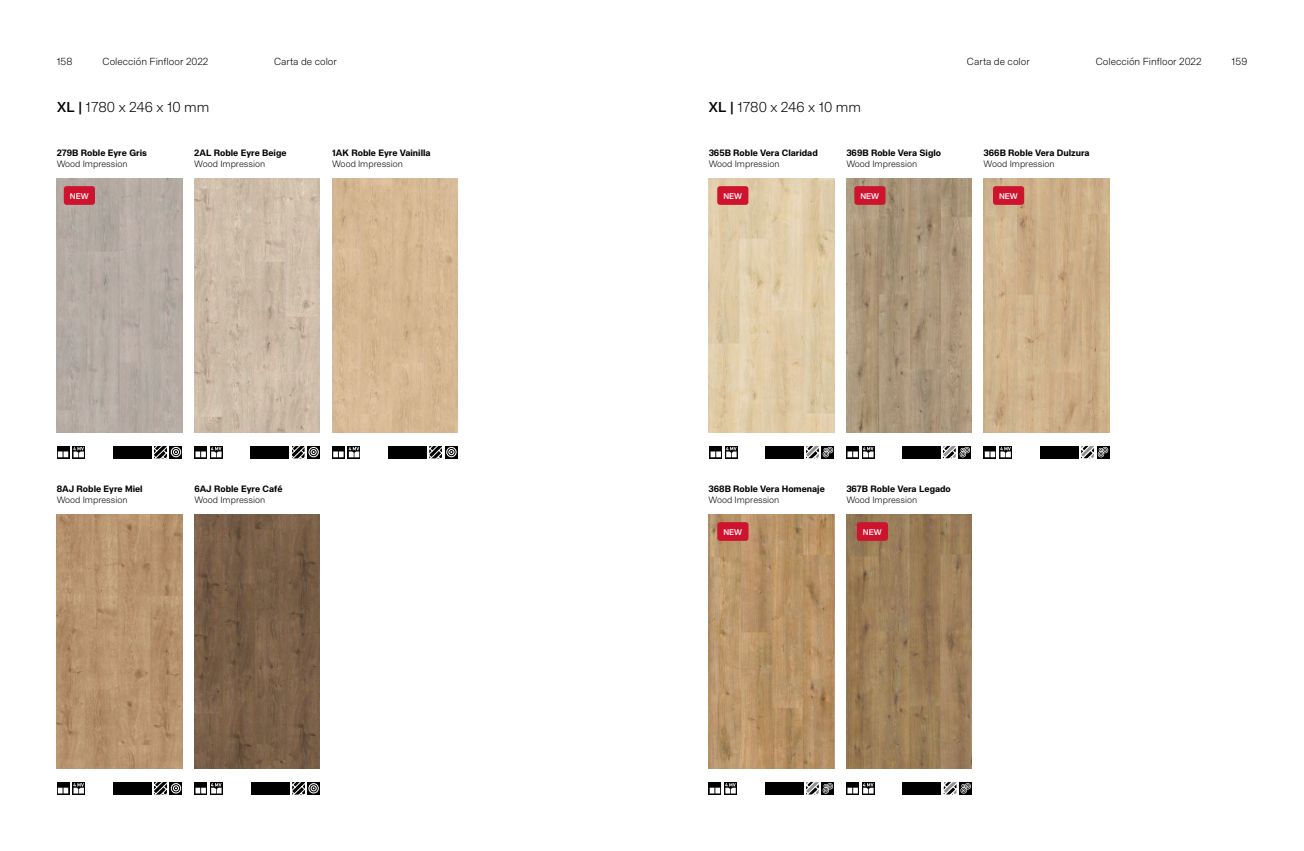
<style>
.page{position:relative;width:1304px;height:851px;background:#fff}
.page>*{position:absolute;margin:0;border:0;box-sizing:border-box;transform-origin:0 0}
.t1{font:300 14px "Staff Grotesk";color:#000}
.t2{font:300 10px "Staff Grotesk";color:#000}
.t3{font:700 9px "Staff Grotesk";color:#000}
.t4{font:300 9px "Staff Grotesk";color:#000}
.t5{font:500 8px "Staff Grotesk";color:#fff}
.s1{font-weight:500}
</style>
<div class="page">
<img style="left:195px;top:178px;width:125px;height:254px">
<div style="left:251px;top:445px;width:38px;height:13px;background:#000"></div>
<div style="left:307px;top:445px;width:13px;height:13px;background:#000"></div>
<svg style="left:292px;top:445px;width:27px;height:13px"></svg>
<div style="left:194px;top:445px;width:13px;height:13px;background:#000"></div>
<div style="left:210px;top:445px;width:13px;height:13px;background:#080808"></div>
<svg style="left:195px;top:447px;width:27px;height:10px"></svg>
<img style="left:57px;top:178px;width:125px;height:254px">
<div style="left:57px;top:445px;width:12px;height:13px;background:#000"></div>
<div style="left:72px;top:445px;width:13px;height:13px;background:#000"></div>
<svg style="left:58px;top:447px;width:26px;height:10px"></svg>
<div style="left:113px;top:445px;width:38px;height:13px;background:#000"></div>
<svg style="left:181px;top:446px;width:1px;height:12px"></svg>
<svg style="left:154px;top:446px;width:27px;height:12px"></svg>
<img style="left:332px;top:178px;width:126px;height:254px">
<div style="left:445px;top:445px;width:13px;height:13px;background:#000"></div>
<svg style="left:430px;top:445px;width:27px;height:13px"></svg>
<div style="left:332px;top:445px;width:13px;height:13px;background:#000"></div>
<div style="left:348px;top:445px;width:12px;height:13px;background:#080808"></div>
<svg style="left:333px;top:447px;width:26px;height:10px"></svg>
<div style="left:389px;top:445px;width:38px;height:13px;background:#000"></div>
<div style="left:64px;top:186px;width:31px;height:19px;background:#ce132e;border-radius:3px"></div>
<svg style="left:181px;top:782px;width:1px;height:12px"></svg>
<svg style="left:154px;top:782px;width:27px;height:12px"></svg>
<img style="left:57px;top:514px;width:125px;height:254px">
<div style="left:113px;top:781px;width:38px;height:13px;background:#000"></div>
<div style="left:57px;top:781px;width:12px;height:13px;background:#000"></div>
<div style="left:72px;top:781px;width:13px;height:13px;background:#000"></div>
<svg style="left:58px;top:783px;width:26px;height:10px"></svg>
<img style="left:194px;top:514px;width:126px;height:254px">
<svg style="left:194px;top:782px;width:13px;height:12px"></svg>
<div style="left:210px;top:781px;width:13px;height:13px;background:#000"></div>
<svg style="left:196px;top:783px;width:26px;height:10px"></svg>
<div style="left:252px;top:781px;width:38px;height:13px;background:#000"></div>
<div style="left:307px;top:781px;width:13px;height:13px;background:#000"></div>
<svg style="left:292px;top:781px;width:27px;height:13px"></svg>
<svg style="left:833px;top:446px;width:1px;height:12px"></svg>
<svg style="left:806px;top:445px;width:27px;height:13px"></svg>
<img style="left:709px;top:178px;width:125px;height:254px">
<div style="left:765px;top:445px;width:38px;height:13px;background:#000"></div>
<svg style="left:709px;top:446px;width:13px;height:12px"></svg>
<div style="left:725px;top:445px;width:13px;height:13px;background:#080808"></div>
<svg style="left:711px;top:447px;width:26px;height:10px"></svg>
<svg style="left:1081px;top:445px;width:28px;height:13px"></svg>
<img style="left:984px;top:178px;width:125px;height:254px">
<div style="left:1040px;top:445px;width:38px;height:13px;background:#000"></div>
<div style="left:984px;top:445px;width:12px;height:13px;background:#000"></div>
<div style="left:999px;top:445px;width:13px;height:13px;background:#000"></div>
<svg style="left:985px;top:447px;width:26px;height:10px"></svg>
<div style="left:717px;top:186px;width:31px;height:19px;background:#ce132e;border-radius:3px"></div>
<div style="left:993px;top:186px;width:31px;height:19px;background:#ce132e;border-radius:3px"></div>
<img style="left:846px;top:178px;width:126px;height:254px">
<div style="left:846px;top:445px;width:13px;height:13px;background:#000"></div>
<div style="left:862px;top:445px;width:13px;height:13px;background:#080808"></div>
<svg style="left:847px;top:447px;width:27px;height:10px"></svg>
<div style="left:958px;top:446px;width:13px;height:12px;background:#000"></div>
<svg style="left:943px;top:445px;width:27px;height:13px"></svg>
<div style="left:902px;top:445px;width:38px;height:13px;background:#000"></div>
<div style="left:854px;top:186px;width:31px;height:19px;background:#ce132e;border-radius:3px"></div>
<div style="left:822px;top:782px;width:12px;height:12px;background:#000"></div>
<svg style="left:806px;top:781px;width:27px;height:13px"></svg>
<img style="left:709px;top:514px;width:125px;height:254px">
<div style="left:709px;top:781px;width:12px;height:13px;background:#000"></div>
<div style="left:724px;top:781px;width:13px;height:13px;background:#000"></div>
<svg style="left:710px;top:783px;width:26px;height:10px"></svg>
<div style="left:765px;top:781px;width:38px;height:13px;background:#000"></div>
<div style="left:717px;top:522px;width:31px;height:18px;background:#ce132e;border-radius:3px"></div>
<div style="left:959px;top:782px;width:13px;height:12px;background:#000"></div>
<svg style="left:944px;top:781px;width:27px;height:13px"></svg>
<img style="left:846px;top:514px;width:126px;height:254px">
<div style="left:903px;top:781px;width:38px;height:13px;background:#000"></div>
<div style="left:846px;top:781px;width:13px;height:13px;background:#000"></div>
<div style="left:862px;top:781px;width:13px;height:13px;background:#000"></div>
<svg style="left:847px;top:783px;width:27px;height:10px"></svg>
<div style="left:857px;top:522px;width:31px;height:18px;background:#ce132e;border-radius:3px"></div>
<p class="t2" style="left:103px;top:55px;width:107px">Colección Finfloor 2022</p>
<p class="t2" style="left:274px;top:55px;width:64px">Carta de color</p>
<p class="t2" style="left:967px;top:55px;width:64px">Carta de color</p>
<p class="t2" style="left:1096px;top:55px;width:107px">Colección Finfloor 2022</p>
<p class="t2" style="left:57px;top:55px;width:17px">158</p>
<p class="t2" style="left:1232px;top:55px;width:17px">159</p>
<h1 class="t1" style="left:57px;top:98px;width:154px"><span class="s1">XL |</span> 1780 x 246 x 10 mm</h1>
<h1 class="t1" style="left:708px;top:98px;width:154px"><span class="s1">XL |</span> 1780 x 246 x 10 mm</h1>
<p class="t3" style="left:57px;top:147px;width:92px">279B Roble Eyre Gris</p>
<p class="t4" style="left:57px;top:158px;width:72px">Wood Impression</p>
<p class="t3" style="left:194px;top:147px;width:94px">2AL Roble Eyre Beige</p>
<p class="t4" style="left:194px;top:158px;width:72px">Wood Impression</p>
<p class="t3" style="left:332px;top:147px;width:100px">1AK Roble Eyre Vainilla</p>
<p class="t4" style="left:332px;top:158px;width:72px">Wood Impression</p>
<p class="t3" style="left:709px;top:147px;width:111px">365B Roble Vera Claridad</p>
<p class="t4" style="left:709px;top:158px;width:72px">Wood Impression</p>
<p class="t3" style="left:846px;top:147px;width:96px">369B Roble Vera Siglo</p>
<p class="t4" style="left:846px;top:158px;width:72px">Wood Impression</p>
<p class="t3" style="left:984px;top:147px;width:108px">366B Roble Vera Dulzura</p>
<p class="t4" style="left:984px;top:158px;width:72px">Wood Impression</p>
<p class="t5" style="left:70px;top:191px;width:20px">NEW</p>
<p class="t5" style="left:723px;top:191px;width:20px">NEW</p>
<p class="t5" style="left:860px;top:191px;width:20px">NEW</p>
<p class="t5" style="left:999px;top:191px;width:20px">NEW</p>
<p class="t3" style="left:57px;top:483px;width:87px">8AJ Roble Eyre Miel</p>
<p class="t4" style="left:57px;top:494px;width:72px">Wood Impression</p>
<p class="t3" style="left:194px;top:483px;width:90px">6AJ Roble Eyre Café</p>
<p class="t4" style="left:194px;top:494px;width:72px">Wood Impression</p>
<p class="t3" style="left:709px;top:483px;width:118px">368B Roble Vera Homenaje</p>
<p class="t4" style="left:709px;top:494px;width:72px">Wood Impression</p>
<p class="t3" style="left:846px;top:483px;width:106px">367B Roble Vera Legado</p>
<p class="t4" style="left:846px;top:494px;width:72px">Wood Impression</p>
<p class="t5" style="left:723px;top:526px;width:20px">NEW</p>
<p class="t5" style="left:863px;top:526px;width:20px">NEW</p>
</div>
